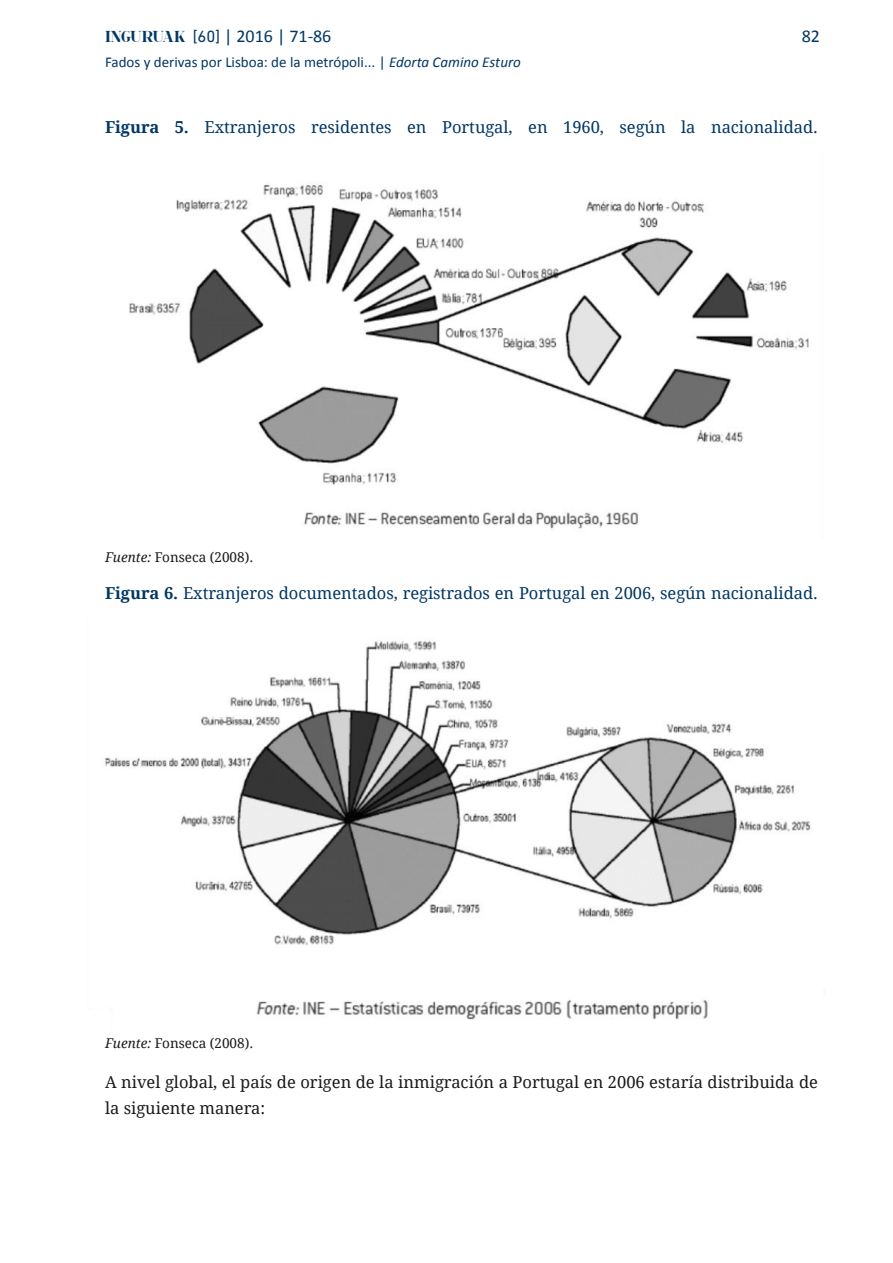
<style>
.page{position:relative;width:893px;height:1263px;background:#fff}
.page>*{position:absolute;margin:0;border:0;box-sizing:border-box;transform-origin:0 0}
.t1{font:18px "Calibri";color:#003764}
.t2{font:16.5px "Droid Serif";letter-spacing:-.005em;color:#003764}
.t3{font:16.5px/25.5px "Droid Serif";color:#1a1a1a}
.t4{font:15px "Calibri";color:#003764}
.t5{font:13.5px "Droid Serif";color:#1a1a1a}
.s1{font-family:"spinwerad";font-weight:700;font-size:16.5px}
.s2{font-family:"DIN Next LT Pro";font-size:16.5px}
.s3{font-style:italic}
.s4{font-weight:700}
</style>
<div class="page">
<img style="left:129px;top:185px;width:680px;height:344px">
<img style="left:105px;top:641px;width:706px;height:379px">
<p class="t1" style="left:105px;top:25px;width:228px"><span class="s1">INGURUAK</span> <span class="s2">[60]</span> | 2016 | 71-86</p>
<p class="t4" style="left:105px;top:52px;width:417px">Fados y derivas por Lisboa: de la metrópoli... | <span class="s3">Edorta Camino Esturo</span></p>
<p class="t1" style="left:802px;top:25px;width:20px">82</p>
<p class="t2" style="left:105px;top:115px;width:714px"><span class="s4">Figura 5.</span> Extranjeros residentes en Portugal, en 1960, según la nacionalidad.</p>
<p class="t5" style="left:105px;top:548px;width:150px"><span class="s3">Fuente:</span> Fonseca (2008).</p>
<p class="t2" style="left:105px;top:582px;width:714px"><span class="s4">Figura 6.</span> Extranjeros documentados, registrados en Portugal en 2006, según nacionalidad.</p>
<p class="t5" style="left:105px;top:1034px;width:150px"><span class="s3">Fuente:</span> Fonseca (2008).</p>
<p class="t3" style="left:105px;top:1069px;width:714px">A nivel global, el país de origen de la inmigración a Portugal en 2006 estaría distribuida de la siguiente manera:</p>
</div>
